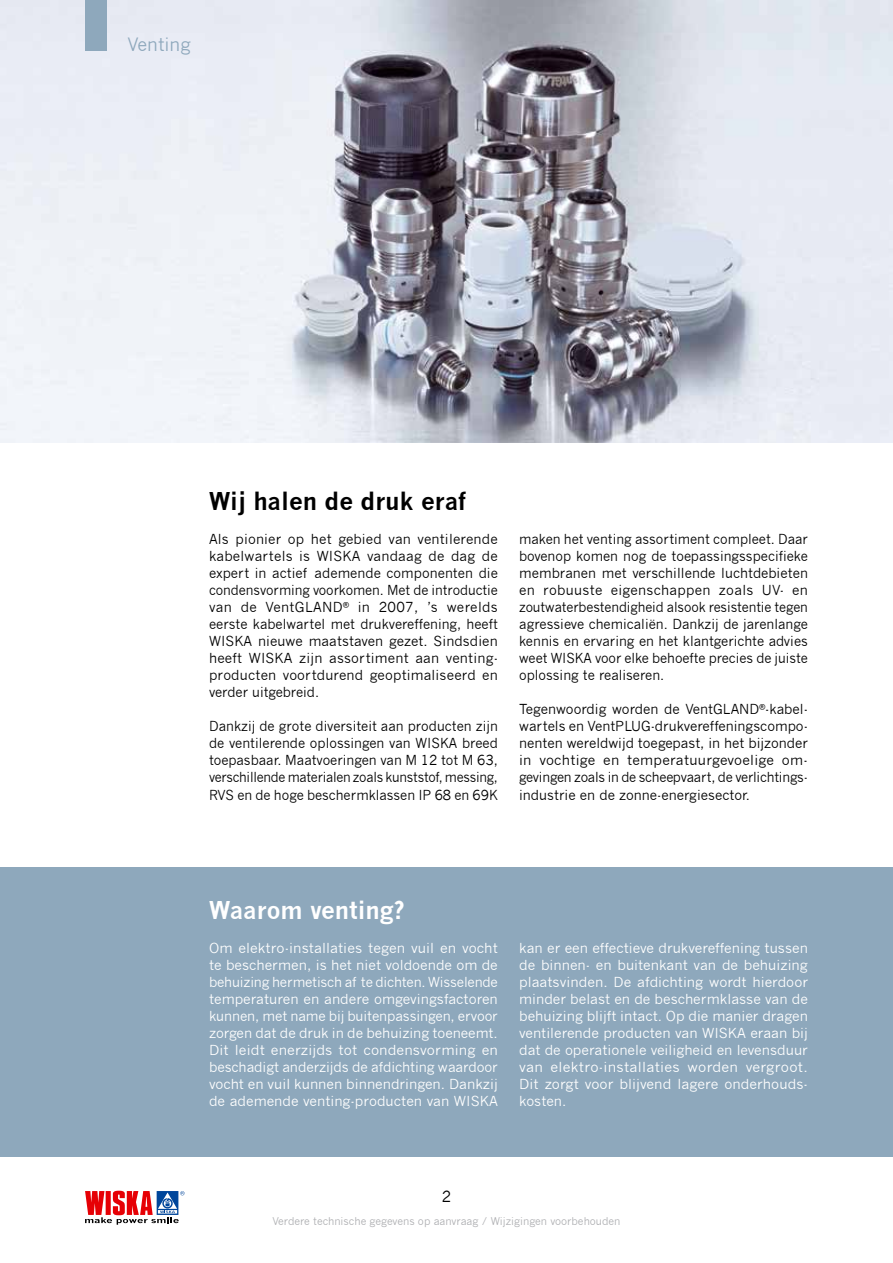
<style>
.page{position:relative;width:893px;height:1263px;background:#fff}
.page>*{position:absolute;margin:0;border:0;box-sizing:border-box;transform-origin:0 0}
.t1{font:700 24px "News Gothic";color:#000}
.t2{font:700 24px "News Gothic";color:#fff}
.t3{font:18px "News Gothic";color:#8ea8bc}
.t4{font:15px "News Gothic";color:#000}
.t5{font:13.5px/17px "News Gothic";color:#000;text-align:justify}
.t6{font:13.5px/17px "News Gothic";color:#fff;text-align:justify;scale:1.04 1}
.t7{font:13.5px/17px "News Gothic";color:#fff;text-align:justify}
.t8{font:10.5px "News Gothic";color:#aeafb2}
</style>
<div class="page">
<img style="left:0;top:0;width:893px;height:442px">
<div style="left:0;top:867px;width:893px;height:290px;background:#8ea8bc"></div>
<div style="left:85px;top:0;width:21px;height:51px;background:#8ea8bc"></div>
<svg style="left:85px;top:1191px;width:100px;height:34px"></svg>
<h2 class="t3" style="left:128px;top:34px;width:65px">Venting</h2>
<h1 class="t1" style="left:209px;top:487px;width:259px">Wij halen de druk eraf</h1>
<p class="t5" style="left:209px;top:531px;width:290px">Als pionier op het gebied van ventilerende kabelwartels is WISKA vandaag de dag de expert in actief ademende componenten die condensvorming voorkomen. Met de introductie van de VentGLAND<sup>®</sup> in 2007, ’s werelds eerste kabelwartel met drukvereffening, heeft WISKA nieuwe maatstaven gezet. Sindsdien heeft WISKA zijn assortiment aan venting&shy;producten voortdurend geoptimaliseerd en verder uitgebreid.</p>
<p class="t5" style="left:209px;top:718px;width:290px">Dankzij de grote diversiteit aan producten zijn de ventilerende oplossingen van WISKA breed toepasbaar. Maatvoeringen van M 12 tot M 63, verschillende materialen zoals kunststof, messing, RVS en de hoge beschermklassen IP 68 en 69K</p>
<p class="t5" style="left:519px;top:531px;width:290px">maken het venting assortiment compleet. Daar bovenop komen nog de toepassingsspecifieke membranen met verschillende luchtdebieten en robuuste eigenschappen zoals UV- en zoutwaterbestendigheid alsook resistentie tegen agressieve chemicaliën. Dankzij de jarenlange kennis en ervaring en het klantgerichte advies weet WISKA voor elke behoefte precies de juiste oplossing te realiseren.</p>
<p class="t5" style="left:519px;top:701px;width:290px">Tegenwoordig worden de VentGLAND<sup>®</sup>-kabel&shy;wartels en VentPLUG-drukvereffeningscompo&shy;nenten wereldwijd toegepast, in het bijzonder in vochtige en temperatuurgevoelige om&shy;gevingen zoals in de scheepvaart, de verlichtings&shy;industrie en de zonne-energiesector.</p>
<h1 class="t2" style="left:209px;top:895px;width:197px">Waarom venting?</h1>
<p class="t6" style="left:209px;top:939px;width:279px">Om elektro-installaties tegen vuil en vocht te beschermen, is het niet voldoende om de behuizing hermetisch af te dichten. Wisselende temperaturen en andere omgevingsfactoren kunnen, met name bij buitenpassingen, ervoor zorgen dat de druk in de behuizing toeneemt.<br>Dit leidt enerzijds tot condensvorming en beschadigt anderzijds de afdichting waardoor vocht en vuil kunnen binnendringen. Dankzij de ademende venting-producten van WISKA</p>
<p class="t7" style="left:519px;top:939px;width:290px">kan er een effectieve drukvereffening tussen de binnen- en buitenkant van de behuizing plaatsvinden. De afdichting wordt hierdoor minder belast en de beschermklasse van de behuizing blijft intact. Op die manier dragen ventilerende producten van WISKA eraan bij dat de operationele veiligheid en levensduur van elektro-installaties worden vergroot.<br>Dit zorgt voor blijvend lagere onderhouds&shy;kosten.</p>
<p class="t4" style="left:442px;top:1188px;width:11px">2</p>
<p class="t8" style="left:272px;top:1215px;width:350px">Verdere technische gegevens op aanvraag / Wijzigingen voorbehouden</p>
</div>
